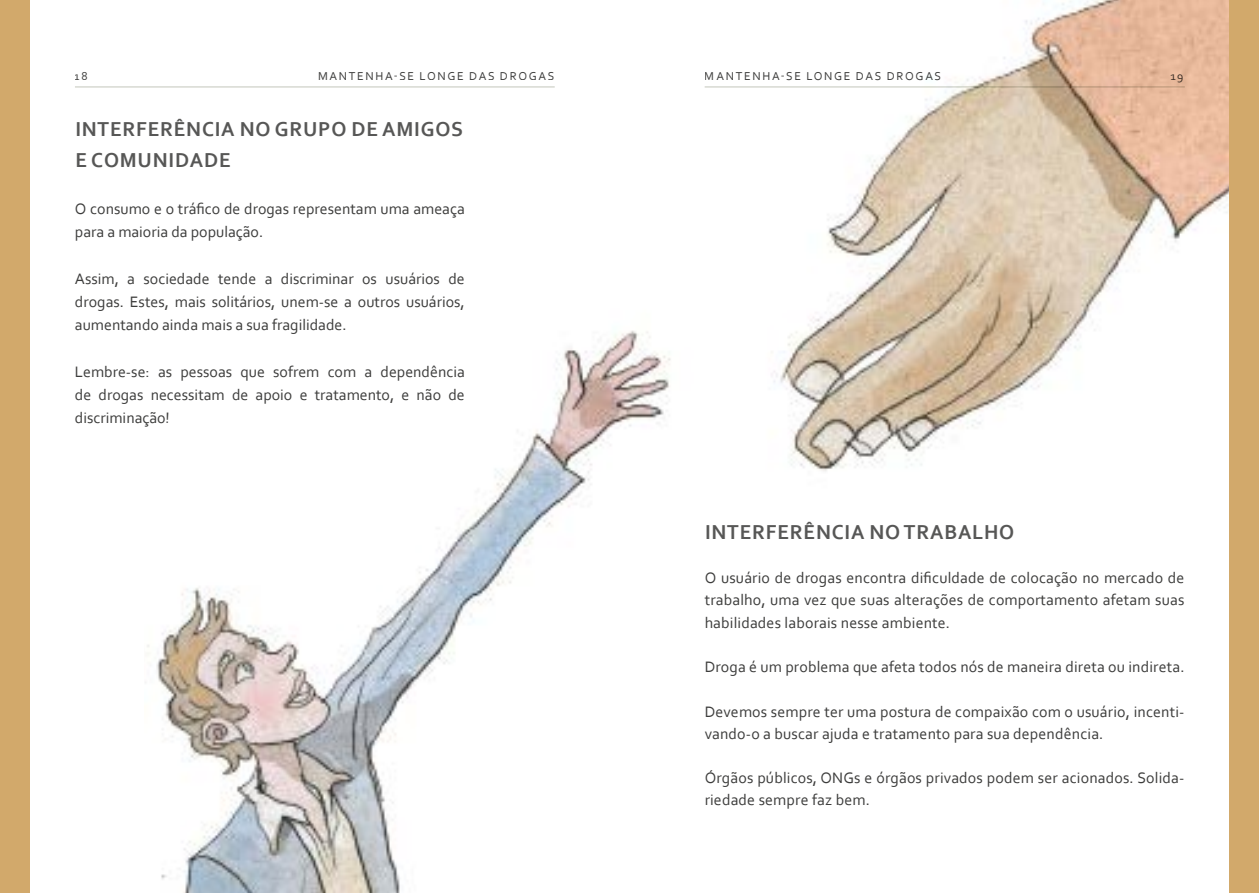
<style>
.page{position:relative;width:1259px;height:893px;background:#fff}
.page>*{position:absolute;margin:0;border:0;box-sizing:border-box;transform-origin:0 0}
.t1{font:700 21.15px/31.7px "Corbel";letter-spacing:.04em;color:#575756}
.t2{font:15.9px/23.2px "Corbel";letter-spacing:.01em;color:#3c3c3b;text-align:justify}
.t3{font:12px "Corbel";letter-spacing:.14em;color:#3c3c3b}
</style>
<div class="page">
<img style="left:145px;top:0;width:1084px;height:893px">
<hr style="left:704px;top:86px;width:480px;height:1px;background:#c6c9bf">
<hr style="left:75px;top:86px;width:480px;height:1px;background:#c6c9bf">
<div style="left:1229px;top:0;width:30px;height:893px;background:#d2a96b"></div>
<div style="left:0;top:0;width:30px;height:893px;background:#d2a96b"></div>
<p class="t3" style="left:75px;top:68px;width:14px">18</p>
<p class="t3" style="left:318px;top:68px;width:238px">MANTENHA-SE LONGE DAS DROGAS</p>
<p class="t3" style="left:705px;top:69px;width:238px">MANTENHA-SE LONGE DAS DROGAS</p>
<p class="t3" style="left:1170px;top:69px;width:14px">19</p>
<h1 class="t1" style="left:75px;top:112px;width:389px">INTERFERÊNCIA NO GRUPO DE AMIGOS<br>E COMUNIDADE</h1>
<p class="t2" style="left:75px;top:197px;width:391px">O consumo e o tráfico de drogas representam uma ameaça para a maioria da população.</p>
<p class="t2" style="left:75px;top:266px;width:391px">Assim, a sociedade tende a discriminar os usuários de drogas. Estes, mais solitários, unem-se a outros usuários, aumentando ainda mais a sua fragilidade.</p>
<p class="t2" style="left:75px;top:359px;width:391px">Lembre-se: as pessoas que sofrem com a dependência de drogas necessitam de apoio e tratamento, e não de discriminação!</p>
<h1 class="t1" style="left:705px;top:515px;width:311px">INTERFERÊNCIA NO TRABALHO</h1>
<p class="t2" style="left:704px;top:566px;width:481px;line-height:22.2px">O usuário de drogas encontra dificuldade de colocação no mercado de trabalho, uma vez que suas alterações de comportamento afetam suas habilidades laborais nesse ambiente.</p>
<p class="t2" style="left:704px;top:655px;width:481px">Droga é um problema que afeta todos nós de maneira direta ou indireta.</p>
<p class="t2" style="left:704px;top:700px;width:481px;line-height:22.2px">Devemos sempre ter uma postura de compaixão com o usuário, incenti&shy;vando-o a buscar ajuda e tratamento para sua dependência.</p>
<p class="t2" style="left:704px;top:766px;width:481px;line-height:22.2px">Órgãos públicos, ONGs e órgãos privados podem ser acionados. Solida&shy;riedade sempre faz bem.</p>
</div>
